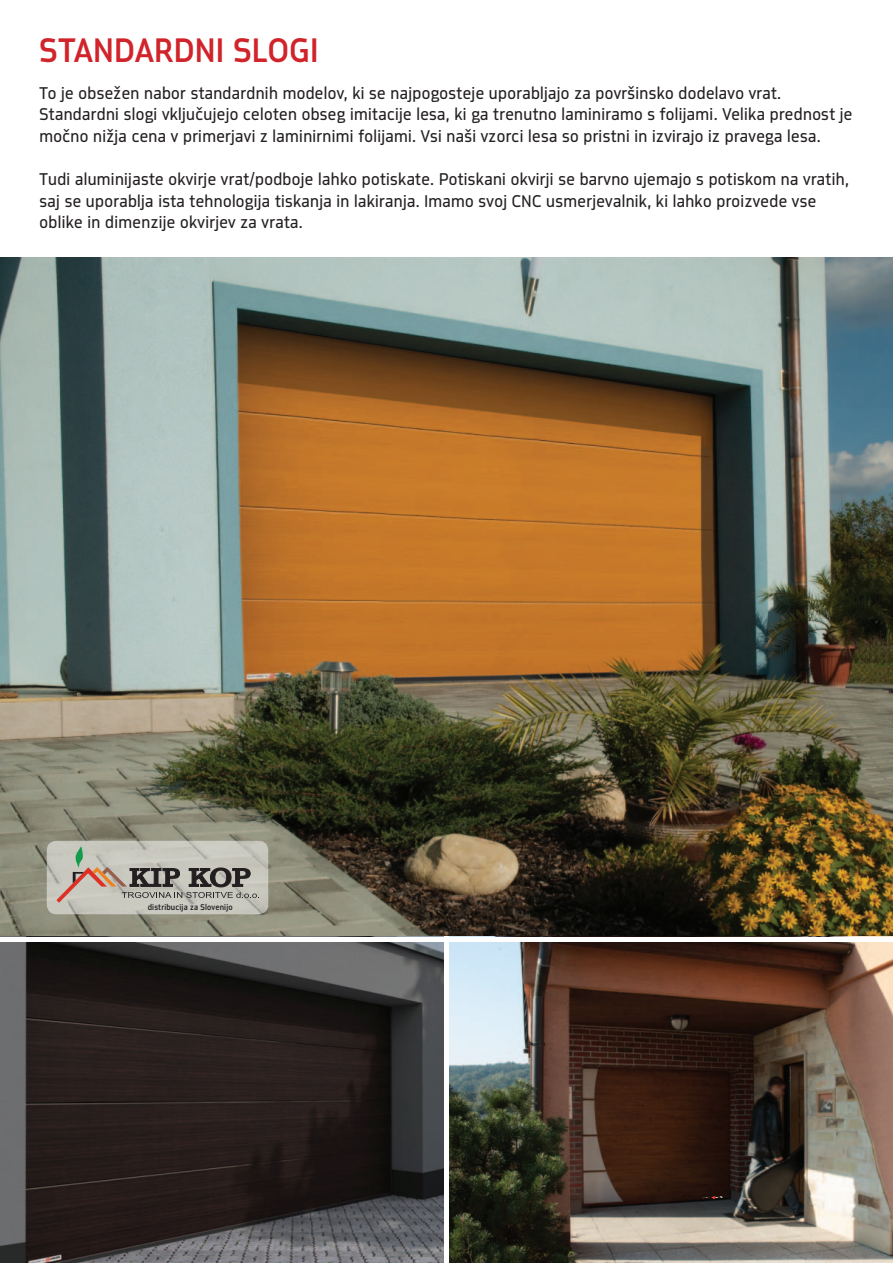
<style>
.page{position:relative;width:893px;height:1263px;background:#fff}
.page>*{position:absolute;margin:0;border:0;box-sizing:border-box;transform-origin:0 0}
.t1{font:500 36px "Metroflex Uni";letter-spacing:.02em;color:#d1232a}
.t2{font:18px/21.6px "Metroflex Uni";letter-spacing:.02em;color:#231f20}
.t3{font:500 8.85px "Metroflex Uni";letter-spacing:.02em;color:#231f20}
</style>
<div class="page">
<img style="left:0;top:257px;width:893px;height:680px">
<img style="left:0;top:942px;width:893px;height:321px">
<div style="left:444px;top:937px;width:5px;height:326px;background:#fff"></div>
<svg style="left:702px;top:1195px;width:21px;height:4px"></svg>
<svg style="left:47px;top:841px;width:221px;height:73px;background:#c6c6bc"></svg>
<svg style="left:56px;top:846px;width:203px;height:57px;background:#afaaa1"></svg>
<h1 class="t1" style="left:40px;top:29px;width:280px">STANDARDNI SLOGI</h1>
<p class="t2" style="left:40px;top:82px;width:814px">To je obsežen nabor standardnih modelov, ki se najpogosteje uporabljajo za površinsko dodelavo vrat.<br>Standardni slogi vključujejo celoten obseg imitacije lesa, ki ga trenutno laminiramo s folijami. Velika prednost je močno nižja cena v primerjavi z laminirnimi folijami. Vsi naši vzorci lesa so pristni in izvirajo iz pravega lesa.</p>
<p class="t2" style="left:40px;top:169px;width:811px">Tudi aluminijaste okvirje vrat/podboje lahko potiskate. Potiskani okvirji se barvno ujemajo s potiskom na vratih, saj se uporablja ista tehnologija tiskanja in lakiranja. Imamo svoj CNC usmerjevalnik, ki lahko proizvede vse oblike in dimenzije okvirjev za vrata.</p>
<p class="t3" style="left:148px;top:902px;width:86px">distribucija za Slovenijo</p>
</div>
